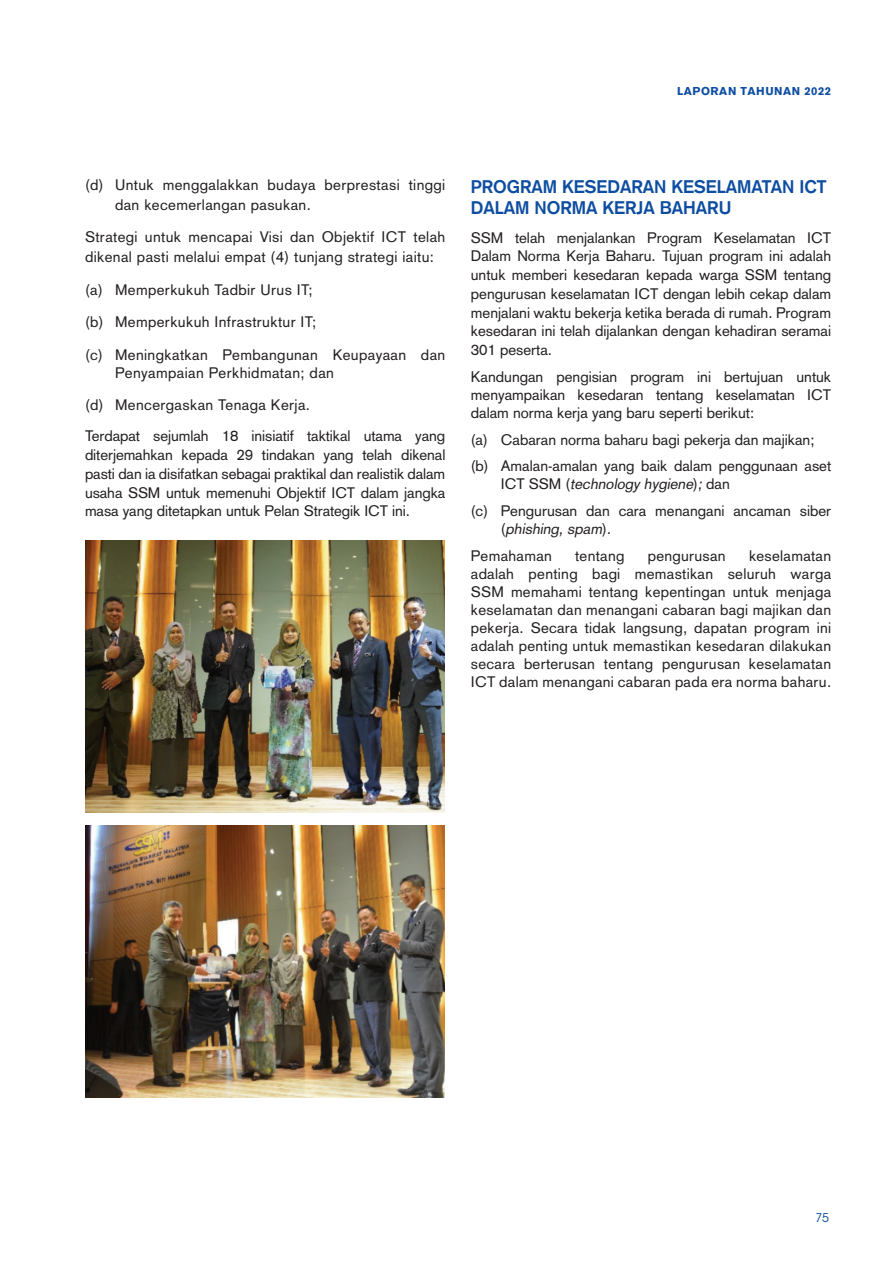
<style>
.page{position:relative;width:893px;height:1263px;background:#fff}
.page>*{position:absolute;margin:0;border:0;box-sizing:border-box;transform-origin:0 0}
.t1{font:700 18px/21.6px "Akzidenz Grotesk";color:#0d4da1}
.t2{font:15px/18.8px "Akzidenz Grotesk";letter-spacing:.02em;color:#231f20}
.t3{font:15px/26.5px "Akzidenz Grotesk";color:#231f20}
.t4{font:italic 15px/26.5px "Akzidenz Grotesk";color:#231f20}
.t5{font:12px "ITC Avant Garde Std";color:#0d4da1}
.t6{font:900 11.25px "Akzidenz Grotesk";letter-spacing:.05em;color:#0d4da1}
.s1{font-style:italic}
.s2{font-style:normal}
</style>
<div class="page">
<img style="left:85px;top:540px;width:360px;height:272px">
<img style="left:85px;top:825px;width:360px;height:272px">
<p class="t6" style="left:677px;top:84px;width:156px">LAPORAN TAHUNAN 2022</p>
<p class="t2" style="left:115px;top:175px;width:332px;line-height:19.8px;text-indent:-30px">(d) Untuk menggalakkan budaya berprestasi tinggi dan kecemerlangan pasukan.</p>
<p class="t2" style="left:85px;top:228px;width:362px;line-height:19.8px">Strategi untuk mencapai Visi dan Objektif ICT telah dikenal pasti melalui empat (4) tunjang strategi iaitu:</p>
<p class="t2" style="left:85px;top:274px;width:362px;line-height:32.4px">(a) Memperkukuh Tadbir Urus IT;<br>(b) Memperkukuh Infrastruktur IT;<br>(c) Meningkatkan Pembangunan Keupayaan dan</p>
<p class="t2" style="left:85px;top:358px;width:362px;line-height:31.5px;text-indent:30px">Penyampaian Perkhidmatan; dan<br>(d) Mencergaskan Tenaga Kerja.<br>Terdapat sejumlah 18 inisiatif taktikal utama yang</p>
<p class="t2" style="left:85px;top:446px;width:362px;text-align:justify">diterjemahkan kepada 29 tindakan yang telah dikenal pasti dan ia disifatkan sebagai praktikal dan realistik dalam usaha SSM untuk memenuhi Objektif ICT dalam jangka masa yang ditetapkan untuk Pelan Strategik ICT ini.</p>
<p class="t1" style="left:471px;top:177px;width:357px">PROGRAM KESEDARAN KESELAMATAN ICT<br>DALAM NORMA KERJA BAHARU</p>
<p class="t2" style="left:471px;top:228px;width:362px;text-align:justify">SSM telah menjalankan Program Keselamatan ICT Dalam Norma Kerja Baharu. Tujuan program ini adalah untuk memberi kesedaran kepada warga SSM tentang pengurusan keselamatan ICT dengan lebih cekap dalam menjalani waktu bekerja ketika berada di rumah. Program kesedaran ini telah dijalankan dengan kehadiran seramai 301 peserta.</p>
<p class="t2" style="left:471px;top:368px;width:362px;line-height:18px;text-align:justify">Kandungan pengisian program ini bertujuan untuk menyampaikan kesedaran tentang keselamatan ICT dalam norma kerja yang baru seperti berikut:</p>
<p class="t3" style="left:471px;top:427px;width:362px">(a) Cabaran norma baharu bagi pekerja dan majikan; (b) Amalan-amalan yang baik dalam penggunaan aset</p>
<p class="t3" style="left:471px;top:471px;width:362px;text-indent:30px">I C T S S M (<span class="s1">technology hygiene</span>) <span class="s1">;</span> d a n<br>(c) Pengurusan dan cara menangani ancaman siber</p>
<p class="t4" style="left:471px;top:516px;width:145px;text-indent:30px"><span class="s2">(</span> phishing, spam<span class="s2">)</span> .<br><span class="s2">Pemahaman</span></p>
<p class="t2" style="left:471px;top:546px;width:362px;line-height:18px;text-align:justify;text-indent:278px">keselamatan adalah penting bagi memastikan seluruh warga SSM memahami tentang kepentingan untuk menjaga keselamatan dan menangani cabaran bagi majikan dan pekerja. Secara tidak langsung, dapatan program ini adalah penting untuk memastikan kesedaran dilakukan secara berterusan tentang pengurusan keselamatan ICT dalam menangani cabaran pada era norma baharu.</p>
<p class="t2" style="left:575px;top:546px;width:51px">tentang</p>
<p class="t2" style="left:648px;top:546px;width:80px">pengurusan</p>
<p class="t5" style="left:815px;top:1211px;width:15px">75</p>
</div>
